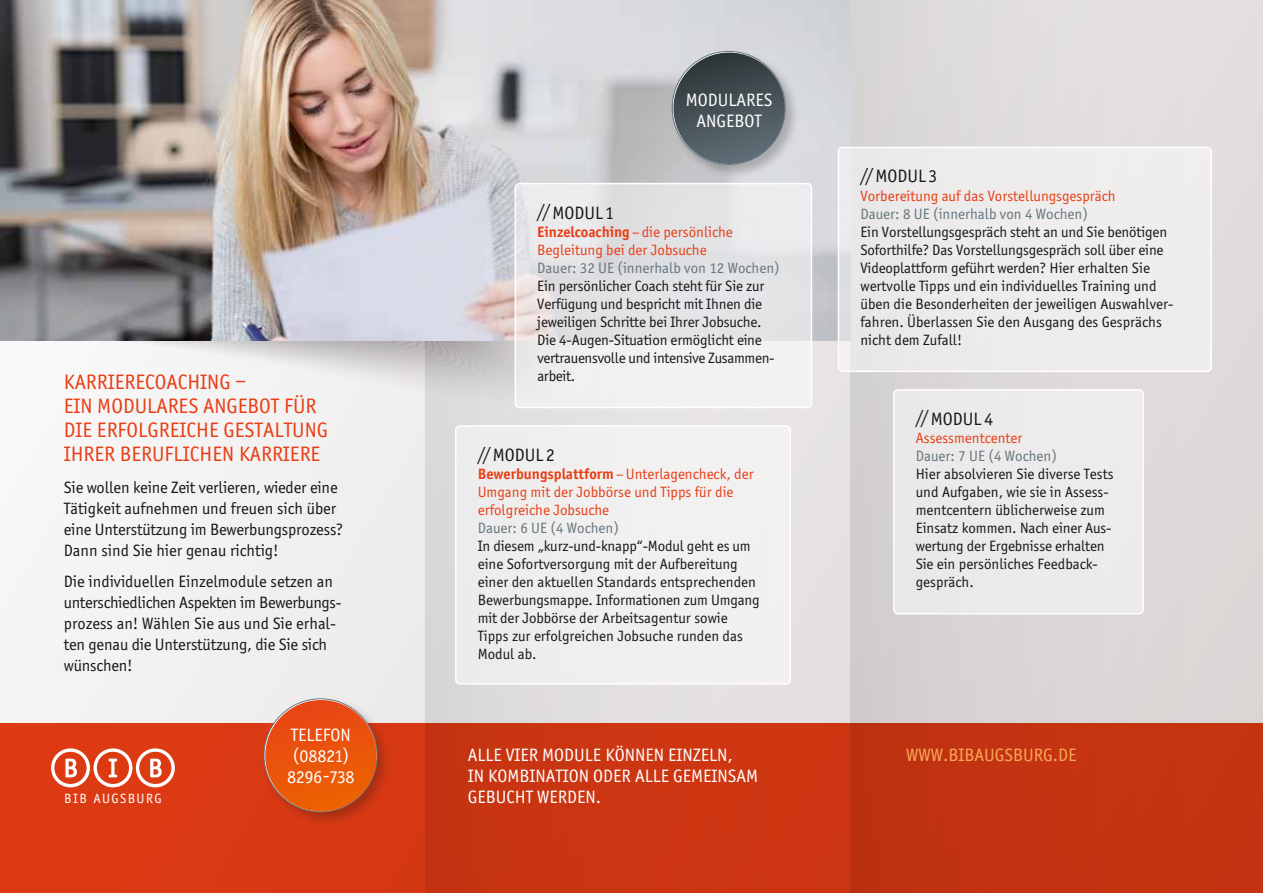
<style>
.page{position:relative;width:1263px;height:893px;background:#f3f2f1}
.page>*{position:absolute;margin:0;border:0;box-sizing:border-box;transform-origin:0 0}
.t1{font:21px/24px "Officina Sans ITC Pro";color:#e83e15}
.t2{font:18px/21px "Officina Sans ITC Pro";color:#fff;text-align:center}
.t3{font:18px "Officina Sans ITC Pro";color:#181716}
.t4{font:18px "Officina Sans ITC Pro";color:#f7aa57}
.t5{font:16.5px/21px "Officina Sans ITC Pro";letter-spacing:-.01em;color:#181716}
.t6{font:15px/18px "Officina Sans ITC Pro";color:#181716}
.t7{font:15px/18px "Officina Sans ITC Pro";color:#e83e15}
.t8{font:15px "Officina Sans ITC Pro";color:#65757e}
.t9{font:13.5px "Officina Sans";letter-spacing:.1em;color:#fff}
.s1{font-weight:700}
</style>
<div class="page">
<div style="left:425px;top:0;width:425px;height:893px;background:linear-gradient(to right,#dad8d8,#e9e6e5)"></div>
<div style="left:850px;top:0;width:413px;height:893px;background:#ddd9d8"></div>
<svg style="left:0;top:340px;width:514px;height:20px"></svg>
<img style="left:0;top:0;width:850px;height:340px">
<div style="left:0;top:723px;width:1263px;height:170px;background:linear-gradient(to right,#db3a13,#bf3110)"></div>
<svg style="left:51px;top:748px;width:124px;height:39px"></svg>
<div style="left:670px;top:49px;width:130px;height:130px;background:#181716;opacity:.25"></div>
<div style="left:673px;top:53px;width:112px;height:111px;background:linear-gradient(to bottom,#2e3638,#616f78);border-radius:56px"></div>
<div style="left:515px;top:184px;width:296px;height:223px;background:linear-gradient(to right,#e7e5e6,#e8eaeb);border-radius:4px"></div>
<div style="left:514px;top:183px;width:298px;height:225px;border:2px solid #fff;border-radius:4px"></div>
<div style="left:838px;top:147px;width:373px;height:224px;background:#eeecec;border-radius:4px"></div>
<div style="left:838px;top:147px;width:374px;height:225px;border:2px solid #fff;border-radius:4px"></div>
<div style="left:894px;top:390px;width:249px;height:224px;background:#eceaea;border-radius:4px"></div>
<div style="left:893px;top:389px;width:251px;height:225px;border:2px solid #fff;border-radius:4px"></div>
<div style="left:456px;top:426px;width:334px;height:258px;background:#f1efef;border-radius:4px"></div>
<div style="left:455px;top:425px;width:336px;height:260px;border:2px solid #fff;border-radius:4px"></div>
<div style="left:261px;top:696px;width:131px;height:130px;background:#181716;opacity:.25"></div>
<div style="left:265px;top:700px;width:112px;height:111px;background:linear-gradient(to bottom,#e84719,#ec6200);border-radius:56px"></div>
<h1 class="t1" style="left:64px;top:370px;width:266px">KARRIERECOACHING –<br>EIN MODULARES ANGEBOT FÜR<br>DIE ERFOLGREICHE GESTALTUNG<br>IHRER BERUFLICHEN KARRIERE</h1>
<p class="t5" style="left:64px;top:477px;width:281px">Sie wollen keine Zeit verlieren, wieder eine Tätigkeit aufnehmen und freuen sich über eine Unterstützung im Bewerbungsprozess?<br>Dann sind Sie hier genau richtig!</p>
<p class="t5" style="left:64px;top:571px;width:279px">Die individuellen Einzelmodule setzen an unterschiedlichen Aspekten im Bewerbungs&shy;prozess an! Wählen Sie aus und Sie erhal&shy;ten genau die Unterstützung, die Sie sich wünschen!</p>
<p class="t9" style="left:64px;top:790px;width:99px">BIB AUGSBURG</p>
<p class="t2" style="left:287px;top:724px;width:69px">TELEFON (08821)<br>8296-738</p>
<p class="t2" style="left:686px;top:89px;width:88px">MODULARES<br>ANGEBOT</p>
<p class="t3" style="left:537px;top:202px;width:77px">//MODUL 1</p>
<p class="t7" style="left:537px;top:223px;width:197px"><span class="s1">Einzelcoaching</span> – die persönliche<br>Begleitung bei der Jobsuche</p>
<p class="t8" style="left:537px;top:259px;width:244px">Dauer: 32 UE (innerhalb von 12 Wochen)</p>
<p class="t6" style="left:537px;top:277px;width:239px">Ein persönlicher Coach steht für Sie zur Verfügung und bespricht mit Ihnen die jeweiligen Schritte bei Ihrer Jobsuche.<br>Die 4-Augen-Situation ermöglicht eine vertrauensvolle und intensive Zusammen&shy;arbeit.</p>
<p class="t3" style="left:478px;top:444px;width:78px">//MODUL 2</p>
<p class="t7" style="left:478px;top:465px;width:277px"><span class="s1">Bewerbungsplattform</span>–Unterlagencheck, der<br>Umgang mit der Jobbörse und Tipps für die erfolgreiche Jobsuche</p>
<p class="t8" style="left:478px;top:519px;width:143px">Dauer: 6 UE (4 Wochen)</p>
<p class="t6" style="left:478px;top:537px;width:283px">In diesem „kurz-und-knapp“-Modul geht es um eine Sofortversorgung mit der Aufbereitung einer den aktuellen Standards entsprechenden Bewerbungsmappe. Informationen zum Umgang mit der Jobbörse der Arbeitsagentur sowie Tipps zur erfolgreichen Jobsuche runden das Modul ab.</p>
<p class="t2" style="left:468px;top:745px;width:292px;text-align:left">ALLE VIER MODULE KÖNNEN EINZELN,<br>IN KOMBINATION ODER ALLE GEMEINSAM<br>GEBUCHT WERDEN.</p>
<p class="t3" style="left:860px;top:166px;width:78px">//MODUL 3</p>
<p class="t7" style="left:860px;top:186px;width:257px">Vorbereitung auf das Vorstellungsgespräch</p>
<p class="t8" style="left:860px;top:205px;width:229px">Dauer: 8 UE (innerhalb von 4 Wochen)</p>
<p class="t6" style="left:860px;top:222px;width:314px">Ein Vorstellungsgespräch steht an und Sie benötigen Soforthilfe? Das Vorstellungsgespräch soll über eine Videoplattform geführt werden? Hier erhalten Sie wertvolle Tipps und ein individuelles Training und üben die Besonderheiten der jeweiligen Auswahlver&shy;fahren. Überlassen Sie den Ausgang des Gesprächs nicht dem Zufall!</p>
<p class="t3" style="left:916px;top:408px;width:79px">//MODUL 4</p>
<p class="t7" style="left:916px;top:429px;width:108px">Assessmentcenter</p>
<p class="t8" style="left:916px;top:447px;width:143px">Dauer: 7 UE (4 Wochen)</p>
<p class="t6" style="left:916px;top:465px;width:199px">Hier absolvieren Sie diverse Tests und Aufgaben, wie sie in Assess&shy;mentcentern üblicherweise zum<br>Einsatz kommen. Nach einer Aus&shy;wertung der Ergebnisse erhalten<br>Sie ein persönliches Feedback&shy;gespräch.</p>
<p class="t4" style="left:906px;top:745px;width:172px">WWW.BIBAUGSBURG.DE</p>
</div>
